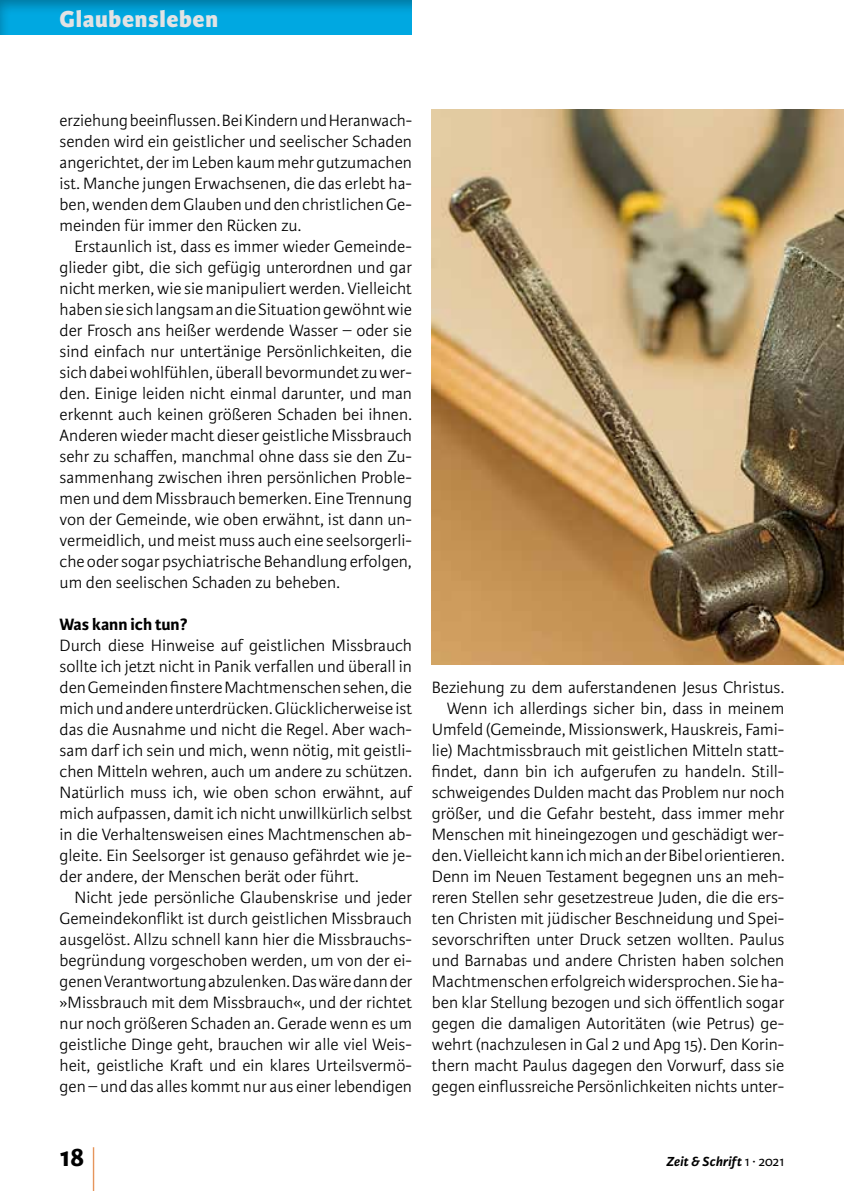
<style>
.page{position:relative;width:844px;height:1191px;background:#fff}
.page>*{position:absolute;margin:0;border:0;box-sizing:border-box;transform-origin:0 0}
.t1{font:300 59.5px "Karmina Sans Basic";color:#df7427;scale:.29 1}
.t2{font:700 28px "Karmina Sans Basic";color:#000}
.t3{font:800 24.5px "Karmina Sans Basic";letter-spacing:.025em;color:#e2e3e4}
.t4{font:300 17.5px/21px "Karmina Sans Basic";color:#000;text-align:justify}
.t5{font:700 17.5px "Karmina Sans Basic";color:#000}
.t6{font:italic 700 14px "Karmina Sans Basic";letter-spacing:.015em;color:#000}
.s1{font-weight:400;font-style:normal}
</style>
<div class="page">
<div style="left:0;top:0;width:413px;height:35px;background:#000;opacity:.3"></div>
<img style="left:432px;top:109px;width:411px;height:556px">
<h3 class="t3" style="left:60px;top:4px;width:160px">Glaubensleben</h3>
<p class="t4" style="left:60px;top:110px;width:354px">erziehung beeinflussen. Bei Kindern und Heranwach&shy;senden wird ein geistlicher und seelischer Schaden angerichtet, der im Leben kaum mehr gutzumachen ist. Manche jungen Erwachsenen, die das erlebt ha&shy;ben, wenden dem Glauben und den christlichen Ge&shy;meinden für immer den Rücken zu.</p>
<p class="t4" style="left:60px;top:236px;width:354px;text-indent:15px">Erstaunlich ist, dass es immer wieder Gemeinde&shy;glieder gibt, die sich gefügig unterordnen und gar nicht merken, wie sie manipuliert werden. Vielleicht haben sie sich langsam an die Situation gewöhnt wie der Frosch ans heißer werdende Wasser – oder sie sind einfach nur untertänige Persönlichkeiten, die sich dabei wohlfühlen, überall bevormundet zu wer&shy;den. Einige leiden nicht einmal darunter, und man erkennt auch keinen größeren Schaden bei ihnen.<br>Anderen wieder macht dieser geistliche Missbrauch sehr zu schaffen, manchmal ohne dass sie den Zu&shy;sammenhang zwischen ihren persönlichen Proble&shy;men und dem Missbrauch bemerken. Eine Trennung von der Gemeinde, wie oben erwähnt, ist dann un&shy;vermeidlich, und meist muss auch eine seelsorgerli&shy;che oder sogar psychiatrische Behandlung erfolgen, um den seelischen Schaden zu beheben.</p>
<p class="t5" style="left:60px;top:614px;width:129px">Was kann ich tun?</p>
<p class="t4" style="left:60px;top:635px;width:354px">Durch diese Hinweise auf geistlichen Missbrauch sollte ich jetzt nicht in Panik verfallen und überall in den Gemeinden finstere Machtmenschen sehen, die mich und andere unterdrücken. Glücklicherweise ist das die Ausnahme und nicht die Regel. Aber wach&shy;sam darf ich sein und mich, wenn nötig, mit geistli&shy;chen Mitteln wehren, auch um andere zu schützen.<br>Natürlich muss ich, wie oben schon erwähnt, auf mich aufpassen, damit ich nicht unwillkürlich selbst in die Verhaltensweisen eines Machtmenschen ab&shy;gleite. Ein Seelsorger ist genauso gefährdet wie je&shy;der andere, der Menschen berät oder führt.</p>
<p class="t4" style="left:60px;top:887px;width:354px;text-indent:15px">Nicht jede persönliche Glaubenskrise und jeder Gemeindekonflikt ist durch geistlichen Missbrauch ausgelöst. Allzu schnell kann hier die Missbrauchs&shy;begründung vorgeschoben werden, um von der ei&shy;genen Verantwortung abzulenken. Das wäre dann der »Missbrauch mit dem Missbrauch«, und der richtet nur noch größeren Schaden an. Gerade wenn es um geistliche Dinge geht, brauchen wir alle viel Weis&shy;heit, geistliche Kraft und ein klares Urteilsvermö&shy;gen – und das alles kommt nur aus einer lebendigen</p>
<p class="t4" style="left:432px;top:677px;width:354px;text-align:right">Beziehung zu dem auferstandenen Jesus Christus.<br>Wenn ich allerdings sicher bin, dass in meinem Umfeld (Gemeinde, Missionswerk, Hauskreis, Fami&shy;lie) Machtmissbrauch mit geistlichen Mitteln statt&shy;findet, dann bin ich aufgerufen zu handeln. Still&shy;schweigendes Dulden macht das Problem nur noch größer, und die Gefahr besteht, dass immer mehr Menschen mit hineingezogen und geschädigt wer&shy;den. Vielleicht kann ich mich an der Bibel orientieren.<br>Denn im Neuen Testament begegnen uns an meh&shy;reren Stellen sehr gesetzestreue Juden, die die ers&shy;ten Christen mit jüdischer Beschneidung und Spei&shy;sevorschriften unter Druck setzen wollten. Paulus und Barnabas und andere Christen haben solchen Machtmenschen erfolgreich widersprochen. Sie ha&shy;ben klar Stellung bezogen und sich öffentlich sogar gegen die damaligen Autoritäten (wie Petrus) ge&shy;wehrt (nachzulesen in Gal 2 und Apg 15). Den Korin&shy;thern macht Paulus dagegen den Vorwurf, dass sie gegen einflussreiche Persönlichkeiten nichts unter-</p>
<h2 class="t2" style="left:60px;top:1141px;width:26px">18</h2>
<h1 class="t1" style="left:92px;top:1140px;width:17px">|</h1>
<p class="t6" style="left:666px;top:1153px;width:119px">Zeit &amp; Schrift <span class="s1">1 ∙ 2021</span></p>
</div>
